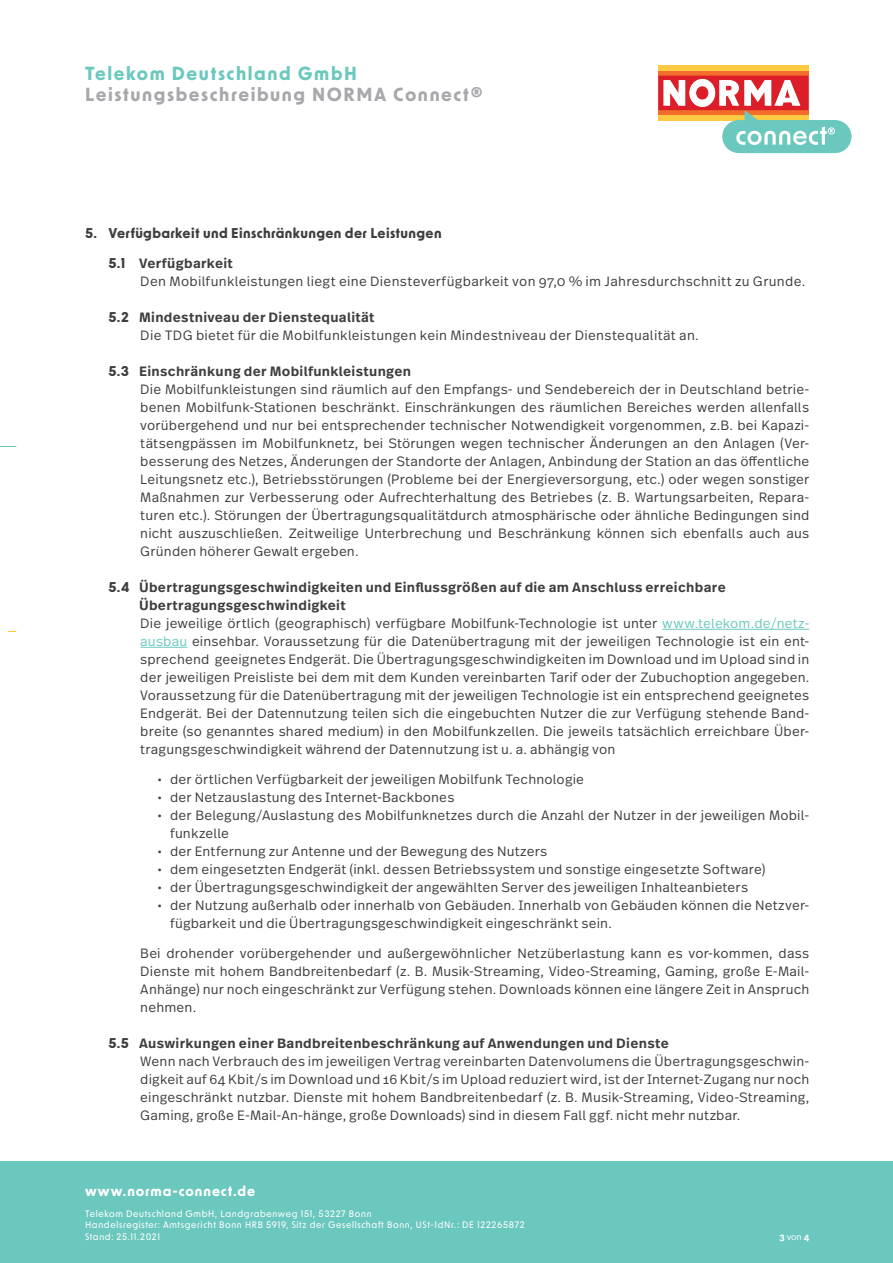
<style>
.page{position:relative;width:893px;height:1263px;background:#fff}
.page>*{position:absolute;margin:0;border:0;box-sizing:border-box;transform-origin:0 0}
.t1{font:700 18px "New Order";letter-spacing:.085em;color:#a7a8ac}
.t2{font:700 18px "New Order";letter-spacing:.085em;color:#6bc8be}
.t3{font:300 13.5px/18px "Real Text Pro";letter-spacing:.01em;color:#3e3e3f;text-align:justify}
.P_Liste_Kopie{font:600 13.5px/18px "Real Text Pro";letter-spacing:.025em;color:#3e3e3f}
.t4{font:700 13.5px "New Order";letter-spacing:.025em;color:#3e3e3f}
.t5{font:700 13.5px "New Order";letter-spacing:.065em;color:#fff}
.t6{font:500 9px/10.5px "New Order";letter-spacing:.075em;color:#fff}
.t7{font:300 9px "Real Text Pro";color:#fff}
.s1{font-family:"New Order";font-weight:700}
.s2{color:#6bc8be}
.s3{font-weight:600}
</style>
<div class="page">
<div style="left:0;top:1161px;width:893px;height:102px;background:#6bc8be"></div>
<div style="left:661px;top:65px;width:148px;height:6px;background:#feca42"></div>
<div style="left:661px;top:115px;width:148px;height:6px;background:#feca42"></div>
<div style="left:661px;top:71px;width:148px;height:5px;background:#f36e2a"></div>
<div style="left:661px;top:110px;width:148px;height:5px;background:#f36e2a"></div>
<div style="left:725px;top:120px;width:126px;height:33px;background:#6bc8be;border-radius:17px"></div>
<svg style="left:0;top:446px;width:16px;height:1px"></svg>
<div style="left:658px;top:65px;width:148px;height:6px;background:#feca42"></div>
<div style="left:658px;top:115px;width:148px;height:6px;background:#feca42"></div>
<div style="left:658px;top:71px;width:148px;height:5px;background:#f36e2a"></div>
<div style="left:658px;top:110px;width:148px;height:5px;background:#f36e2a"></div>
<div style="left:722px;top:120px;width:126px;height:33px;background:#6bc8be;border-radius:17px"></div>
<svg style="left:736px;top:126px;width:99px;height:19px"></svg>
<svg style="left:658px;top:76px;width:151px;height:34px"></svg>
<hr style="left:662px;top:629px;width:147px;height:1px;background:#6bc8be">
<hr style="left:140px;top:647px;width:47px;height:1px;background:#6bc8be">
<h1 class="t2" style="left:85px;top:61px;width:273px">Telekom Deutschland GmbH</h1>
<h1 class="t1" style="left:85px;top:82px;width:399px">Leistungsbeschreibung NORMA Connect®</h1>
<p class="t4" style="left:85px;top:224px;width:358px">5. Verfügbarkeit und Einschränkungen der Leistungen</p>
<p class="P_Liste_Kopie" style="left:108px;top:254px;width:126px"><span class="s1">5.1</span> Verfügbarkeit</p>
<p class="t3" style="left:140px;top:272px;width:666px">Den Mobilfunkleistungen liegt eine Diensteverfügbarkeit von 97,0 % im Jahresdurchschnitt zu Grunde.</p>
<p class="P_Liste_Kopie" style="left:108px;top:308px;width:268px"><span class="s1">5.2</span> Mindestniveau der Dienstequalität</p>
<p class="t3" style="left:140px;top:326px;width:560px">Die TDG bietet für die Mobilfunkleistungen kein Mindestniveau der Dienstequalität an.</p>
<p class="P_Liste_Kopie" style="left:108px;top:362px;width:304px"><span class="s1">5.3</span> Einschränkung der Mobilfunkleistungen</p>
<p class="t3" style="left:140px;top:380px;width:671px">Die Mobilfunkleistungen sind räumlich auf den Empfangs- und Sendebereich der in Deutschland betrie&shy;benen Mobilfunk-Stationen beschränkt. Einschränkungen des räumlichen Bereiches werden allenfalls vorübergehend und nur bei entsprechender technischer Notwendigkeit vorgenommen, z.B. bei Kapazi&shy;tätsengpässen im Mobilfunknetz, bei Störungen wegen technischer Änderungen an den Anlagen (Ver&shy;besserung des Netzes, Änderungen der Standorte der Anlagen, Anbindung der Station an das öffentliche Leitungsnetz etc.), Betriebsstörungen (Probleme bei der Energieversorgung, etc.) oder wegen sonstiger Maßnahmen zur Verbesserung oder Aufrechterhaltung des Betriebes (z. B. Wartungsarbeiten, Repara&shy;turen etc.). Störungen der Übertragungsqualitätdurch atmosphärische oder ähnliche Bedingungen sind nicht auszuschließen. Zeitweilige Unterbrechung und Beschränkung können sich ebenfalls auch aus Gründen höherer Gewalt ergeben.</p>
<p class="P_Liste_Kopie" style="left:139px;top:578px;width:588px;text-indent:-31px"><span class="s1">5.4</span> Übertragungsgeschwindigkeiten und Einflussgrößen auf die am Anschluss erreichbare<br>Übertragungsgeschwindigkeit</p>
<p class="t3" style="left:140px;top:614px;width:671px">Die jeweilige örtlich (geographisch) verfügbare Mobilfunk-Technologie ist unter <span class="s2">www.telekom.de/netz&shy;ausbau</span> einsehbar. Voraussetzung für die Datenübertragung mit der jeweiligen Technologie ist ein ent&shy;sprechend geeignetes Endgerät. Die Übertragungsgeschwindigkeiten im Download und im Upload sind in der jeweiligen Preisliste bei dem mit dem Kunden vereinbarten Tarif oder der Zubuchoption angegeben.<br>Voraussetzung für die Datenübertragung mit der jeweiligen Technologie ist ein entsprechend geeignetes Endgerät. Bei der Datennutzung teilen sich die eingebuchten Nutzer die zur Verfügung stehende Band&shy;breite (so genanntes shared medium) in den Mobilfunkzellen. Die jeweils tatsächlich erreichbare Über&shy;tragungsgeschwindigkeit während der Datennutzung ist u. a. abhängig von</p>
<p class="t3" style="left:157px;top:770px;width:428px">• der örtlichen Verfügbarkeit der jeweiligen Mobilfunk Technologie</p>
<p class="t3" style="left:157px;top:788px;width:299px">• der Netzauslastung des Internet-Backbones</p>
<p class="t3" style="left:170px;top:806px;width:641px;text-indent:-13px">• der Belegung/Auslastung des Mobilfunknetzes durch die Anzahl der Nutzer in der jeweiligen Mobil&shy;funkzelle</p>
<p class="t3" style="left:157px;top:842px;width:391px">• der Entfernung zur Antenne und der Bewegung des Nutzers</p>
<p class="t3" style="left:157px;top:860px;width:610px">• dem eingesetzten Endgerät (inkl. dessen Betriebssystem und sonstige eingesetzte Software)</p>
<p class="t3" style="left:157px;top:878px;width:592px">• der Übertragungsgeschwindigkeit der angewählten Server des jeweiligen Inhalteanbieters</p>
<p class="t3" style="left:170px;top:896px;width:641px;text-indent:-13px">• der Nutzung außerhalb oder innerhalb von Gebäuden. Innerhalb von Gebäuden können die Netzver&shy;fügbarkeit und die Übertragungsgeschwindigkeit eingeschränkt sein.</p>
<p class="t3" style="left:140px;top:944px;width:671px">Bei drohender vorübergehender und außergewöhnlicher Netzüberlastung kann es vor-kommen, dass Dienste mit hohem Bandbreitenbedarf (z. B. Musik-Streaming, Video-Streaming, Gaming, große E-Mail-Anhänge) nur noch eingeschränkt zur Verfügung stehen. Downloads können eine längere Zeit in Anspruch nehmen.</p>
<p class="P_Liste_Kopie" style="left:108px;top:1034px;width:562px"><span class="s1">5.5</span> Auswirkungen einer Bandbreitenbeschränkung auf Anwendungen und Dienste</p>
<p class="t3" style="left:140px;top:1052px;width:671px">Wenn nach Verbrauch des im jeweiligen Vertrag vereinbarten Datenvolumens die Übertragungsgeschwin&shy;digkeit auf 64 Kbit/s im Download und 16 Kbit/s im Upload reduziert wird, ist der Internet-Zugang nur noch eingeschränkt nutzbar. Dienste mit hohem Bandbreitenbedarf (z. B. Musik-Streaming, Video-Streaming, Gaming, große E-Mail-An-hänge, große Downloads) sind in diesem Fall ggf. nicht mehr nutzbar.</p>
<p class="t5" style="left:85px;top:1182px;width:172px">www.norma-connect.de</p>
<p class="t6" style="left:85px;top:1208px;width:441px">Telekom Deutschland GmbH, Landgrabenweg 151, 53227 Bonn<br>Handelsregister: Amtsgericht Bonn HRB 5919, Sitz der Gesellschaft Bonn, USt-IdNr.: DE 122265872</p>
<p class="t6" style="left:85px;top:1231px;width:76px">Stand: 25.11.2021</p>
<p class="t7" style="left:780px;top:1230px;width:31px"><span class="s3">3</span> von <span class="s3">4</span></p>
</div>
